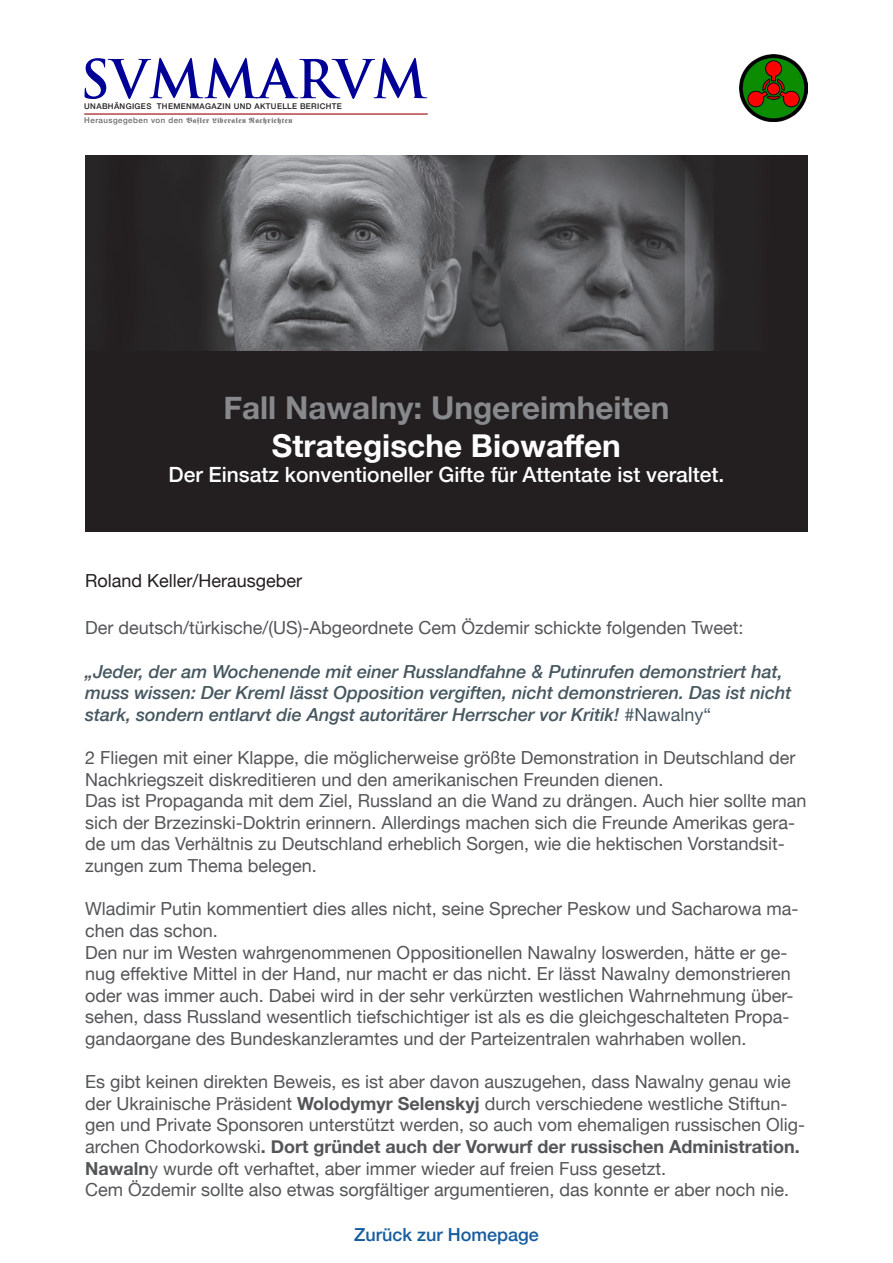
<style>
.page{position:relative;width:893px;height:1263px;background:#fff}
.page>*{position:absolute;margin:0;border:0;box-sizing:border-box;transform-origin:0 0}
.t1{font:700 52.05px "Trajan Pro";letter-spacing:.01em;color:#000096}
.t2{font:700 31.5px "Helvetica Neue";color:#87898c}
.t3{font:700 31.5px "Helvetica Neue";color:#fff}
.t4{font:500 21px "Helvetica Neue";color:#fff}
.t5{font:18px/21.6px "Helvetica Neue";color:#545557}
.t6{font:italic 500 18px/21.6px "Helvetica Neue";color:#465760}
.t7{font:18px "Helvetica Neue";color:#231f20}
.t8{font:500 18px "Helvetica Neue";color:#175d9e}
.t9{font:7.95px "Fraktur";letter-spacing:.07em;color:#6b6b6e}
.t10{font:500 7.95px "Helvetica Neue";letter-spacing:.045em;color:#231f20}
.s1{font-family:"Helvetica Neue";font-weight:500}
.s2{color:#545557}
.s3{font-weight:400;font-style:normal}
.s4{font-weight:700}
</style>
<div class="page">
<hr style="left:84px;top:113px;width:344px;height:2px;background:#a92b30">
<div style="left:85px;top:351px;width:723px;height:180px;background:#231f20"></div>
<img style="left:740px;top:54px;width:68px;height:68px">
<img style="left:85px;top:155px;width:723px;height:196px">
<h1 class="t1" style="left:80px;top:47px;width:349px">SVMMARVM</h1>
<p class="t10" style="left:84px;top:100px;width:259px">UNABHÄNGIGES THEMENMAGAZIN UND AKTUELLE BERICHTE</p>
<p class="t9" style="left:84px;top:116px;width:209px"><span class="s1">Herausgegeben von den</span> Basler Liberalen Nachrichten</p>
<p class="t2" style="left:223px;top:383px;width:448px">Fall Nawalny: Ungereimheiten</p>
<p class="t3" style="left:272px;top:421px;width:350px">Strategische Biowaffen</p>
<p class="t4" style="left:169px;top:458px;width:557px">Der Einsatz konventioneller Gifte für Attentate ist veraltet.</p>
<p class="t7" style="left:85px;top:568px;width:218px">Roland Keller/Herausgeber</p>
<p class="t5" style="left:85px;top:618px;width:660px">Der deutsch/türkische/(US)-Abgeordnete Cem Özdemir schickte folgenden Tweet:</p>
<p class="t6" style="left:85px;top:659px;width:708px"><span class="s2">„</span>Jeder, der am Wochenende mit einer Russlandfahne &amp; Putinrufen demonstriert hat, muss wissen: Der Kreml lässt Opposition vergiften, nicht demonstrieren. Das ist nicht stark, sondern entlarvt die Angst autoritärer Herrscher vor Kritik! <span class="s3">#Nawalny“</span></p>
<p class="t5" style="left:85px;top:748px;width:712px">2 Fliegen mit einer Klappe, die möglicherweise größte Demonstration in Deutschland der<br>Nachkriegszeit diskreditieren und den amerikanischen Freunden dienen.</p>
<p class="t5" style="left:85px;top:791px;width:723px">Das ist Propaganda mit dem Ziel, Russland an die Wand zu drängen. Auch hier sollte man sich der Brzezinski-Doktrin erinnern. Allerdings machen sich die Freunde Amerikas gera&shy;de um das Verhältnis zu Deutschland erheblich Sorgen, wie die hektischen Vorstandsit&shy;zungen zum Thema belegen.</p>
<p class="t5" style="left:85px;top:899px;width:715px">Wladimir Putin kommentiert dies alles nicht, seine Sprecher Peskow und Sacharowa ma&shy;chen das schon.</p>
<p class="t5" style="left:85px;top:942px;width:710px">Den nur im Westen wahrgenommenen Oppositionellen Nawalny loswerden, hätte er ge&shy;nug effektive Mittel in der Hand, nur macht er das nicht. Er lässt Nawalny demonstrieren oder was immer auch. Dabei wird in der sehr verkürzten westlichen Wahrnehmung über&shy;sehen, dass Russland wesentlich tiefschichtiger ist als es die gleichgeschalteten Propa&shy;gandaorgane des Bundeskanzleramtes und der Parteizentralen wahrhaben wollen.</p>
<p class="t5" style="left:85px;top:1072px;width:722px">Es gibt keinen direkten Beweis, es ist aber davon auszugehen, dass Nawalny genau wie der Ukrainische Präsident <span class="s4">Wolodymyr Selenskyj</span> durch verschiedene westliche Stiftun&shy;gen und Private Sponsoren unterstützt werden, so auch vom ehemaligen russischen Olig&shy;archen Chodorkowski<span class="s4">. Dort gründet auch der Vorwurf der russischen Administration.</span></p>
<p class="t5" style="left:85px;top:1158px;width:582px"><span class="s4">Nawaln</span>y wurde oft verhaftet, aber immer wieder auf freien Fuss gesetzt.</p>
<p class="t5" style="left:85px;top:1180px;width:706px">Cem Özdemir sollte also etwas sorgfältiger argumentieren, das konnte er aber noch nie.</p>
<p class="t8" style="left:354px;top:1220px;width:186px">Zurück zur Homepage</p>
</div>
